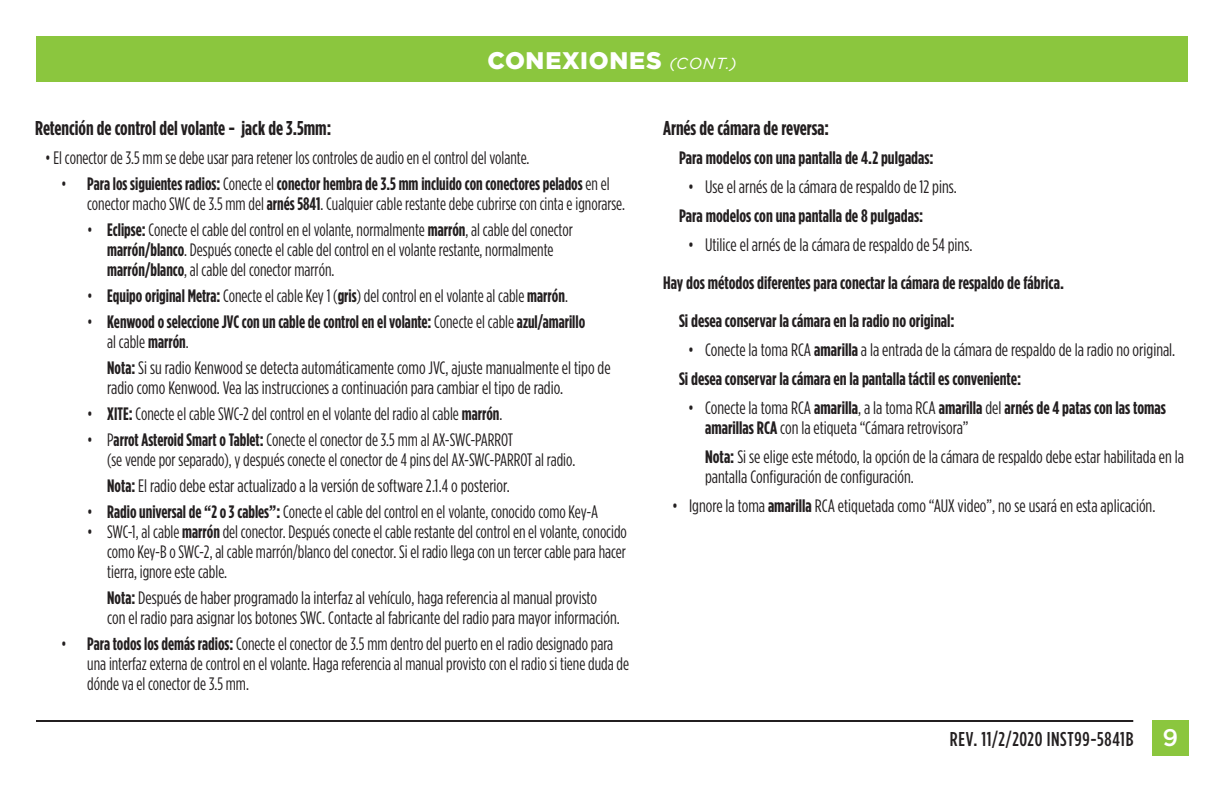
<style>
.page{position:relative;width:1224px;height:792px;background:#fff}
.page>*{position:absolute;margin:0;border:0;box-sizing:border-box;transform-origin:0 0}
.t1{font:900 24px "Gotham";letter-spacing:.03em;color:#fff}
.t2{font:700 20px "Gotham Condensed";color:#231f20}
.t3{font:500 20px "Gotham Condensed";letter-spacing:.03em;color:#231f20}
.t4{font:18px/20px "Gotham Condensed";color:#231f20;scale:.96 1}
.t5{font:18px/20px "Gotham Condensed";color:#231f20}
.t6{font:700 18px/38px "Gotham Condensed";color:#231f20}
.t7{font:700 18px/20px "Gotham Condensed";color:#231f20;scale:.96 1}
.s1{font-weight:400;font-style:italic;font-size:16px}
.s2{font-weight:700}
.s3{font-weight:400}
.s4{font-family:"Gotham";font-size:24px;color:#fff}
</style>
<div class="page">
<hr style="left:36px;top:720px;width:1097px;height:2px;background:#231f20">
<div style="left:36px;top:36px;width:1152px;height:45px;background:#8bc63e"></div>
<div style="left:1152px;top:720px;width:37px;height:36px;background:#8bc63e"></div>
<h1 class="t1" style="left:487px;top:47px;width:251px">CONEXIONES <span class="s1">(CONT.)</span></h1>
<p class="t2" style="left:35px;top:117px;width:298px">Retención de control del volante - jack de 3.5mm:</p>
<p class="t4" style="left:45px;top:147px;width:506px">• El conector de 3.5 mm se debe usar para retener los controles de audio en el control del volante.</p>
<p class="t4" style="left:87px;top:173px;width:562px;text-indent:-26px">• <span class="s2">Para los siguientes radios:</span> Conecte el <span class="s2">conector hembra de 3.5 mm incluido con conectores pelados</span> en el conector macho SWC de 3.5 mm del <span class="s2">arnés 5841</span>. Cualquier cable restante debe cubrirse con cinta e ignorarse.</p>
<p class="t4" style="left:107px;top:219px;width:486px;text-indent:-20px">• <span class="s2">Eclipse:</span> Conecte el cable del control en el volante, normalmente <span class="s2">marrón</span>, al cable del conector <span class="s2">marrón/blanco</span>. Después conecte el cable del control en el volante restante, normalmente <span class="s2">marrón/blanco</span>, al cable del conector marrón.</p>
<p class="t4" style="left:87px;top:285px;width:502px">• <span class="s2">Equipo original Metra:</span> Conecte el cable Key 1 (<span class="s2">gris</span>) del control en el volante al cable <span class="s2">marrón</span>.</p>
<p class="t7" style="left:107px;top:311px;width:499px;text-indent:-20px"><span class="s3">•</span> Kenwood o seleccione JVC con un cable de control en el volante: <span class="s3">Conecte el cable</span> azul/amarillo <span class="s3">al cable</span> marrón<span class="s3">.</span></p>
<p class="t5" style="left:107px;top:357px;width:505px"><span class="s2">Nota:</span> Si su radio Kenwood se detecta automáticamente como JVC, ajuste manualmente el tipo de radio como Kenwood. Vea las instrucciones a continuación para cambiar el tipo de radio.</p>
<p class="t4" style="left:87px;top:403px;width:434px">• <span class="s2">XITE:</span> Conecte el cable SWC-2 del control en el volante del radio al cable <span class="s2">marrón</span>.</p>
<p class="t4" style="left:107px;top:429px;width:489px;text-indent:-20px">• P<span class="s2">arrot Asteroid Smart o Tablet:</span> Conecte el conector de 3.5 mm al AX-SWC-PARROT<br>(se vende por separado), y después conecte el conector de 4 pins del AX-SWC-PARROT al radio.</p>
<p class="t5" style="left:107px;top:475px;width:404px"><span class="s2">Nota:</span> El radio debe estar actualizado a la versión de software 2.1.4 o posterior.</p>
<p class="t4" style="left:87px;top:501px;width:534px">• <span class="s2">Radio universal de “2 o 3 cables”:</span> Conecte el cable del control en el volante, conocido como Key-A</p>
<p class="t4" style="left:107px;top:521px;width:543px;text-align:justify;text-indent:-20px">• SWC-1, al cable <span class="s2">marrón</span> del conector. Después conecte el cable restante del control en el volante, conocido como Key-B o SWC-2, al cable marrón/blanco del conector. Si el radio llega con un tercer cable para hacer tierra, ignore este cable.</p>
<p class="t5" style="left:107px;top:587px;width:514px"><span class="s2">Nota:</span> Después de haber programado la interfaz al vehículo, haga referencia al manual provisto con el radio para asignar los botones SWC. Contacte al fabricante del radio para mayor información.</p>
<p class="t4" style="left:87px;top:633px;width:566px;text-indent:-26px">• <span class="s2">Para todos los demás radios:</span> Conecte el conector de 3.5 mm dentro del puerto en el radio designado para una interfaz externa de control en el volante. Haga referencia al manual provisto con el radio si tiene duda de dónde va el conector de 3.5 mm.</p>
<p class="t2" style="left:663px;top:117px;width:168px">Arnés de cámara de reversa:</p>
<p class="t6" style="left:679px;top:138px;width:256px">Para modelos con una pantalla de 4.2 pulgadas:</p>
<p class="t5" style="left:688px;top:176px;width:270px">• Use el arnés de la cámara de respaldo de 12 pins.</p>
<p class="t6" style="left:679px;top:196px;width:246px">Para modelos con una pantalla de 8 pulgadas:</p>
<p class="t5" style="left:688px;top:234px;width:286px">• Utilice el arnés de la cámara de respaldo de 54 pins.</p>
<p class="t6" style="left:679px;top:263px;width:386px;text-indent:-16px">Hay dos métodos diferentes para conectar la cámara de respaldo de fábrica.<br>Si desea conservar la cámara en la radio no original:</p>
<p class="t5" style="left:679px;top:335px;width:498px;line-height:29px;text-indent:9px">• Conecte la toma RCA <span class="s2">amarilla</span> a la entrada de la cámara de respaldo de la radio no original.<br><span class="s2">Si desea conservar la cámara en la pantalla táctil es conveniente:</span></p>
<p class="t5" style="left:705px;top:397px;width:462px;text-indent:-17px">• Conecte la toma RCA <span class="s2">amarilla</span>, a la toma RCA <span class="s2">amarilla</span> del <span class="s2">arnés de 4 patas con las tomas amarillas RCA</span> con la etiqueta “Cámara retrovisora”</p>
<p class="t5" style="left:705px;top:446px;width:480px"><span class="s2">Nota:</span> Si se elige este método, la opción de la cámara de respaldo debe estar habilitada en la pantalla Configuración de configuración.</p>
<p class="t5" style="left:672px;top:495px;width:485px">• Ignore la toma <span class="s2">amarilla</span> RCA etiquetada como “AUX video”, no se usará en esta aplicación.</p>
<p class="t3" style="left:950px;top:728px;width:230px">REV. 11/2/2020 INST99-5841B <span class="s4">9</span></p>
</div>
